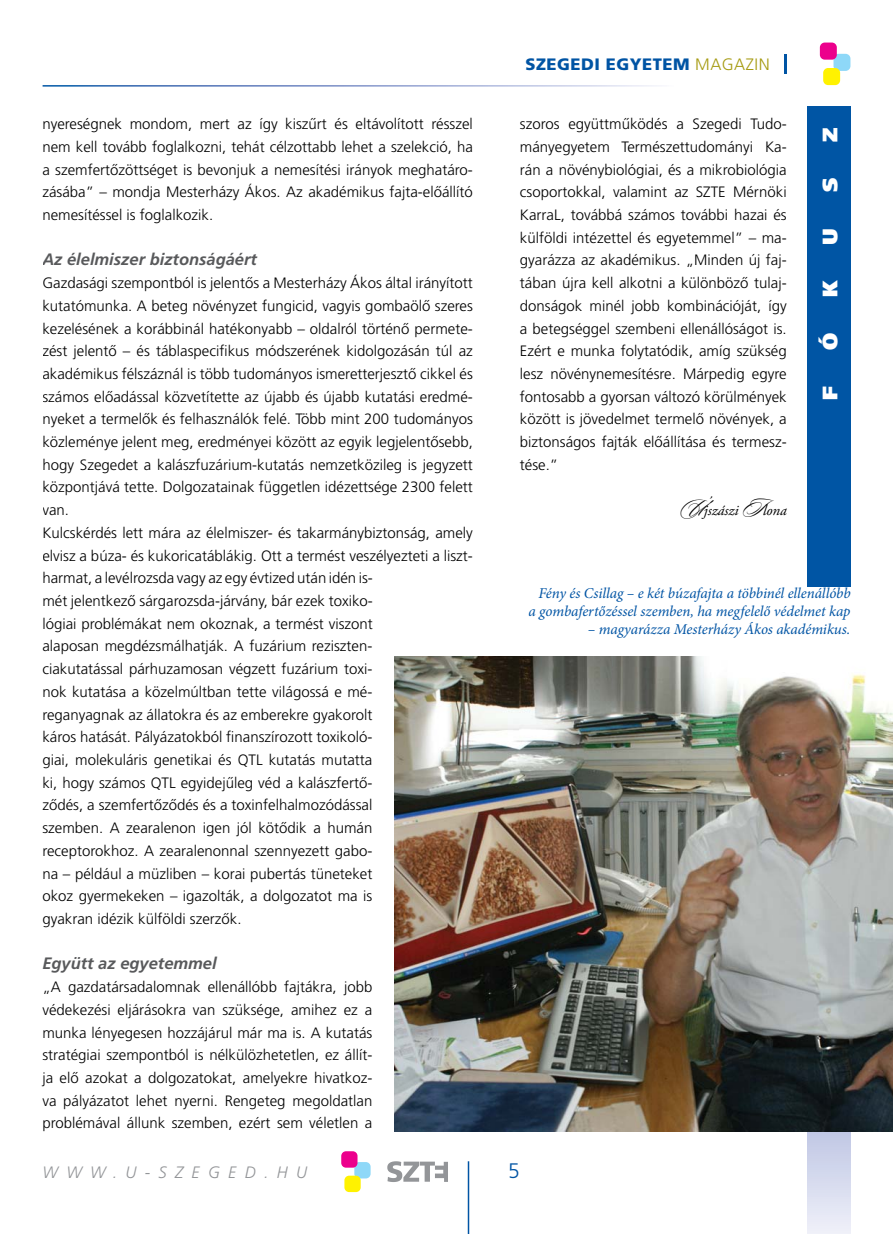
<style>
.page{position:relative;width:893px;height:1234px;background:#fff}
.page>*{position:absolute;margin:0;border:0;box-sizing:border-box;transform-origin:0 0}
.t1{font:900 21px "Frutiger CE";color:#fff}
.t2{font:300 21px "Frutiger CE";color:#0054a4}
.t3{font:italic 700 16.5px "Frutiger CE";color:#58595b}
.t4{font:900 16.5px "Frutiger CE";letter-spacing:.03em;color:#0054a4}
.t5{font:italic 300 16.5px "Frutiger CE";letter-spacing:.5em;color:#939598}
.t6{font:300 15px/22.6px "Frutiger CE";color:#000;text-align:justify}
.t7{font:italic 15px/18px "Minion Pro";letter-spacing:-.005em;color:#0054a4;text-align:right}
.t8{font:italic 15px "Adobe Garamond Pro";color:#000}
.s1{font-weight:300;color:#a59a0f}
.s2{font-family:"Sloop Script Two";font-style:normal;font-size:24px}
</style>
<div class="page">
<svg style="left:387px;top:1161px;width:61px;height:20px"></svg>
<div style="left:354px;top:1161px;width:17px;height:17px;background:#8ed8f8;border-radius:5px"></div>
<div style="left:344px;top:1175px;width:17px;height:16px;background:#fff200;border-radius:5px"></div>
<div style="left:341px;top:1150px;width:16px;height:17px;background:#ec008c;border-radius:5px"></div>
<div style="left:833px;top:54px;width:17px;height:17px;background:#8ed8f8;border-radius:5px"></div>
<div style="left:823px;top:68px;width:17px;height:17px;background:#fff200;border-radius:5px"></div>
<div style="left:820px;top:43px;width:17px;height:17px;background:#ec008c;border-radius:5px"></div>
<hr style="left:784px;top:54px;width:3px;height:20px;background:#0054a4">
<svg style="left:808px;top:106px;width:42px;height:1127px;background:#256cb0"></svg>
<hr style="left:468px;top:1160px;width:1px;height:73px;background:#0054a4">
<img style="left:394px;top:655px;width:499px;height:476px">
<div style="left:394px;top:587px;width:499px;height:68px;background:#fff"></div>
<p class="t6" style="left:42px;top:113px;width:432px">nyereségnek mondom, mert az így kiszűrt és eltávolított résszel nem kell tovább foglalkozni, tehát célzottabb lehet a szelekció, ha a szemfertőzöttséget is bevonjuk a nemesítési irányok meghatáro&shy;zásába” – mondja Mesterházy Ákos. Az akadémikus fajta-előállító nemesítéssel is foglalkozik.</p>
<p class="t3" style="left:42px;top:251px;width:216px">Az élelmiszer biztonságáért</p>
<p class="t6" style="left:42px;top:272px;width:432px;text-align:left">Gazdasági szempontból is jelentős a Mesterházy Ákos által irányított kutatómunka. A beteg növényzet fungicid, vagyis gombaölő szeres kezelésének a korábbinál hatékonyabb – oldalról történő permete&shy;zést jelentő – és táblaspecifikus módszerének kidolgozásán túl az akadémikus félszáznál is több tudományos ismeretterjesztő cikkel és számos előadással közvetítette az újabb és újabb kutatási eredmé&shy;nyeket a termelők és felhasználók felé. Több mint 200 tudományos közleménye jelent meg, eredményei között az egyik legjelentősebb, hogy Szegedet a kalászfuzárium-kutatás nemzetközileg is jegyzett központjává tette. Dolgozatainak független idézettsége 2300 felett van.<br>Kulcskérdés lett mára az élelmiszer- és takarmánybiztonság, amely elvisz a búza- és kukoricatáblákig. Ott a termést veszélyezteti a liszt&shy;harmat, a levélrozsda vagy az egy évtized után idén is-<br>mét jelentkező sárgarozsda-járvány, bár ezek toxiko-<br>lógiai problémákat nem okoznak, a termést viszont<br>alaposan megdézsmálhatják. A fuzárium reziszten-<br>ciakutatással párhuzamosan végzett fuzárium toxi-<br>nok kutatása a közelmúltban tette világossá e mé-<br>reganyagnak az állatokra és az emberekre gyakorolt<br>káros hatását. Pályázatokból finanszírozott toxikoló-<br>giai, molekuláris genetikai és QTL kutatás mutatta<br>ki, hogy számos QTL egyidejűleg véd a kalászfertő-<br>ződés, a szemfertőződés és a toxinfelhalmozódással<br>szemben. A zearalenon igen jól kötődik a humán<br>receptorokhoz. A zearalenonnal szennyezett gabo-<br>na – például a müzliben – korai pubertás tüneteket<br>okoz gyermekeken – igazolták, a dolgozatot ma is<br>gyakran idézik külföldi szerzők.</p>
<p class="t3" style="left:42px;top:955px;width:176px">Együtt az egyetemmel</p>
<p class="t6" style="left:42px;top:976px;width:332px">„A gazdatársadalomnak ellenállóbb fajtákra, jobb védekezési eljárásokra van szüksége, amihez ez a munka lényegesen hozzájárul már ma is. A kutatás stratégiai szempontból is nélkülözhetetlen, ez állít&shy;ja elő azokat a dolgozatokat, amelyekre hivatkoz&shy;va pályázatot lehet nyerni. Rengeteg megoldatlan problémával állunk szemben, ezért sem véletlen a</p>
<p class="t4" style="left:525px;top:57px;width:246px">SZEGEDI EGYETEM <span class="s1">MAGAZIN</span></p>
<p class="t6" style="left:520px;top:113px;width:268px">szoros együttműködés a Szegedi Tudo&shy;mányegyetem Természettudományi Ka&shy;rán a növénybiológiai, és a mikrobiológia csoportokkal, valamint az SZTE Mérnöki KarraL, továbbá számos további hazai és külföldi intézettel és egyetemmel” – ma&shy;gyarázza az akadémikus. „Minden új faj&shy;tában újra kell alkotni a különböző tulaj&shy;donságok minél jobb kombinációját, így a betegséggel szembeni ellenállóságot is.<br>Ezért e munka folytatódik, amíg szükség lesz növénynemesítésre. Márpedig egyre fontosabb a gyorsan változó körülmények között is jövedelmet termelő növények, a biztonságos fajták előállítása és termesz&shy;tése.”</p>
<p class="t8" style="left:680px;top:504px;width:108px"><span class="s2">Ú</span>jszászi <span class="s2">I</span>lona</p>
<h1 class="t1" style="left:820px;top:142px;width:16px;rotate:-90deg">Z</h1>
<h1 class="t1" style="left:820px;top:192px;width:16px;rotate:-90deg">S</h1>
<h1 class="t1" style="left:820px;top:244px;width:18px;rotate:-90deg">U</h1>
<h1 class="t1" style="left:820px;top:297px;width:19px;rotate:-90deg">K</h1>
<h1 class="t1" style="left:820px;top:350px;width:19px;rotate:-90deg">Ó</h1>
<h1 class="t1" style="left:820px;top:400px;width:16px;rotate:-90deg">F</h1>
<p class="t7" style="left:528px;top:585px;width:324px">Fény és Csillag – e két búzafajta a többinél ellenállóbb a gombafertőzéssel szemben, ha megfelelő védelmet kap</p>
<p class="t7" style="left:588px;top:621px;width:264px">– magyarázza Mesterházy Ákos akadémikus.</p>
<p class="t5" style="left:43px;top:1164px;width:266px">WWW.U-SZEGED.HU</p>
<h1 class="t2" style="left:508px;top:1160px;width:13px">5</h1>
</div>
